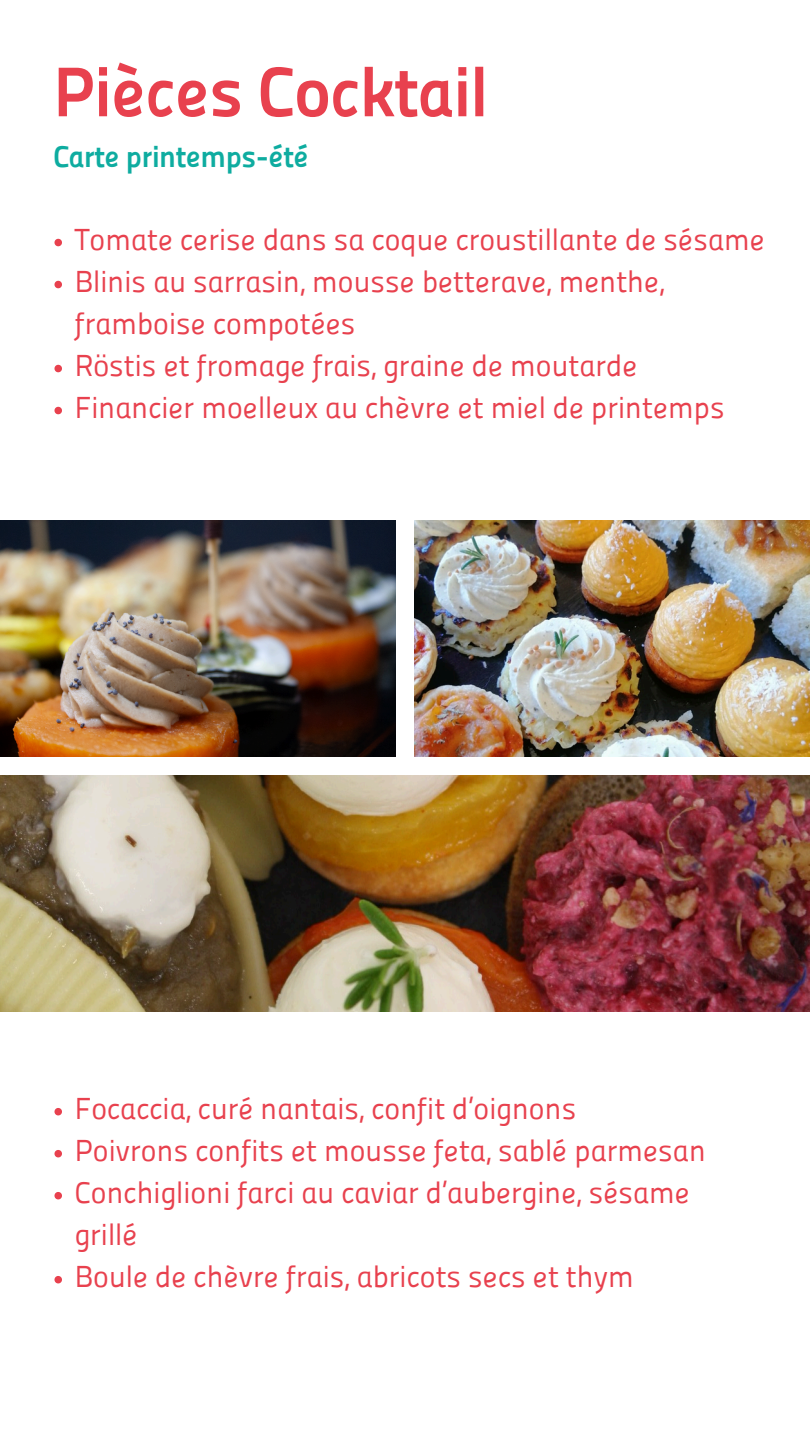
<style>
.page{position:relative;width:810px;height:1440px;background:#fff}
.page>*{position:absolute;margin:0;border:0;box-sizing:border-box;transform-origin:0 0}
.t1{font:70.1px "Panefresco 800 wt";letter-spacing:-.015em;color:#e8414e}
.t2{font:30.1px "Panefresco 800 wt";letter-spacing:-.015em;color:#0eaca0}
.t3{font:30px/42px "Panefresco 400 wt";color:#e8414e}
</style>
<div class="page">
<img style="left:0;top:775px;width:810px;height:236px">
<img style="left:415px;top:520px;width:395px;height:236px">
<img style="left:0;top:520px;width:395px;height:236px">
<svg style="left:54px;top:1108px;width:8px;height:7px"></svg>
<svg style="left:54px;top:1150px;width:8px;height:7px"></svg>
<svg style="left:54px;top:1192px;width:8px;height:7px"></svg>
<svg style="left:54px;top:1276px;width:8px;height:7px"></svg>
<svg style="left:54px;top:239px;width:8px;height:7px"></svg>
<svg style="left:54px;top:281px;width:8px;height:7px"></svg>
<svg style="left:54px;top:365px;width:8px;height:7px"></svg>
<svg style="left:54px;top:407px;width:8px;height:7px"></svg>
<p class="t1" style="left:53px;top:64px;width:437px">Pièces Cocktail</p>
<p class="t2" style="left:53px;top:144px;width:257px">Carte printemps-été</p>
<p class="t3" style="left:75px;top:222px;width:692px">Tomate cerise dans sa coque croustillante de sésame</p>
<p class="t3" style="left:75px;top:264px;width:591px">Blinis au sarrasin, mousse betterave, menthe, framboise compotées</p>
<p class="t3" style="left:75px;top:348px;width:564px">Röstis et fromage frais, graine de moutarde</p>
<p class="t3" style="left:75px;top:390px;width:652px">Financier moelleux au chèvre et miel de printemps</p>
<h1 class="t3" style="left:75px;top:1091px;width:503px">Focaccia, curé nantais, confit d’oignons</h1>
<h2 class="t3" style="left:75px;top:1133px;width:633px">Poivrons confits et mousse feta, sablé parmesan</h2>
<p class="t3" style="left:75px;top:1175px;width:617px">Conchiglioni farci au caviar d’aubergine, sésame grillé</p>
<p class="t3" style="left:75px;top:1259px;width:561px">Boule de chèvre frais, abricots secs et thym</p>
</div>
